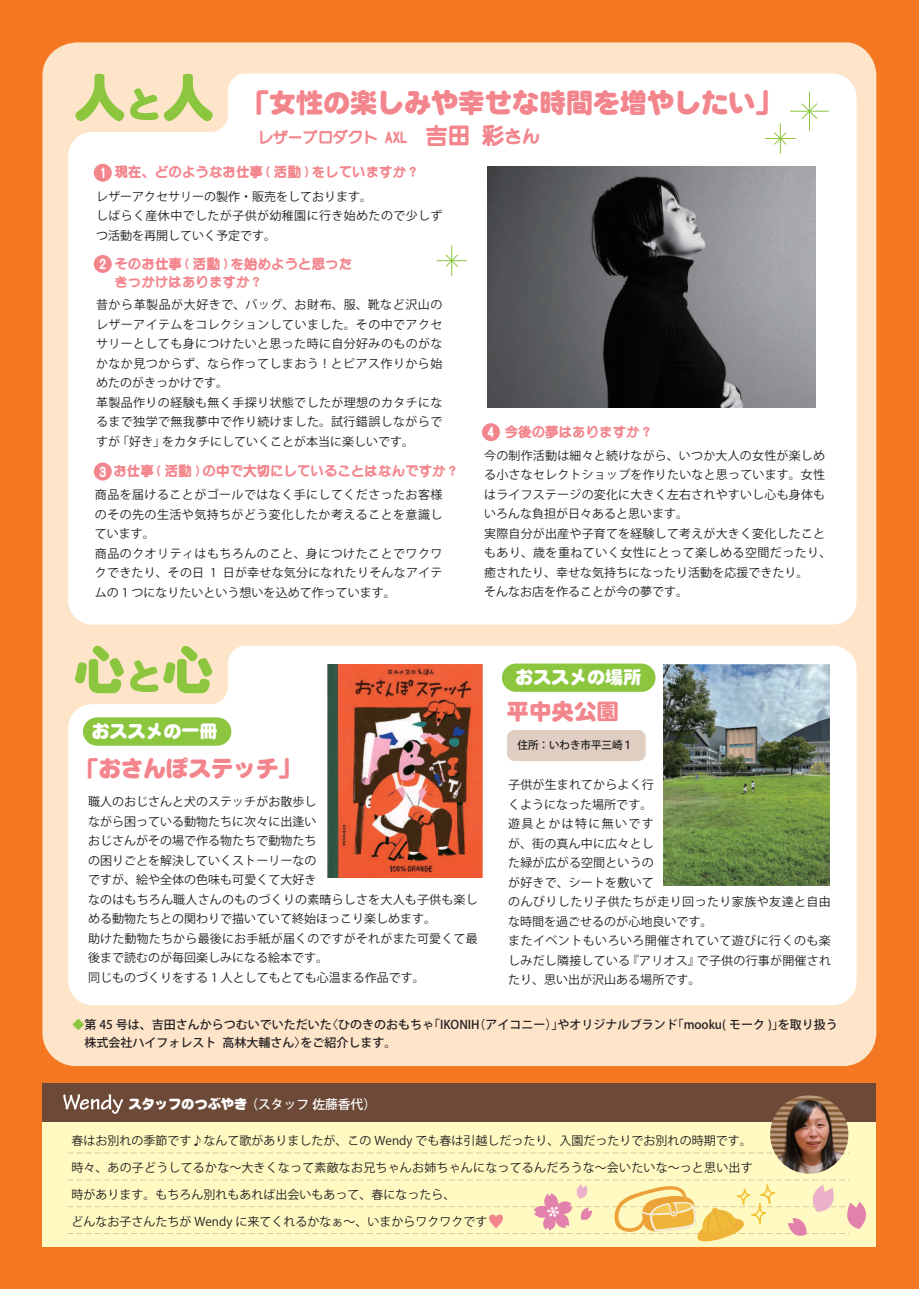
<style>
.page{position:relative;width:919px;height:1289px;background:#fff}
.page>*{position:absolute;margin:0;border:0;box-sizing:border-box;transform-origin:0 0}
.t1{font:52.35px "OT NIS R10 N";color:#8bc63e}
.t2{font:27px "OT NIS R10 N";color:#f3858d}
.t3{font:22.5px "OT NIS R10 N";color:#f3858d}
.t4{font:22.5px "TA marugo gf 01";color:#f3858d}
.t5{font:18px "OT NIS R10 N";color:#fff}
.t6{font:15px "TA marugo gf 01";color:#f3858d}
.t7{font:13.5px/18px "TA marugo gf 01";color:#f3858d}
.t8{font:13.5px "TA marugo gf 01";color:#fff}
.t9{font:500 12.75px "Koz Go Pr 6 N";color:#fff}
.t10{font:12px/19.5px "Koz Go Pr 6 N";letter-spacing:.015em;color:#231f20}
.t11{font:12px/19.5px "Koz Go Pr 6 N";letter-spacing:.035em;color:#231f20}
.t12{font:500 12px/18px "Koz Go Pr 6 N";color:#231f20}
.t13{font:500 10.95px "Koz Go Pr 6 N";color:#231f20;scale:.96 1}
.s1{font-size:36px}
.s2{color:#fff}
.s3{font-size:18px}
.s4{color:#8bc63e}
.s5{font-family:"OT NIS R10 N";font-weight:400;font-size:13.2px}
</style>
<div class="page">
<div style="left:0;top:0;width:918px;height:1288px;background:#f47721"></div>
<div style="left:42px;top:42px;width:834px;height:1024px;background:#fee5ca"></div>
<div style="left:68px;top:74px;width:788px;height:550px;background:#fff"></div>
<div style="left:68px;top:645px;width:788px;height:360px;background:#fff"></div>
<div style="left:83px;top:717px;width:148px;height:28px;background:#8bc63e;border-radius:14px"></div>
<div style="left:502px;top:663px;width:153px;height:29px;background:#8bc63e;border-radius:14px"></div>
<div style="left:42px;top:1082px;width:834px;height:164px;background:#fffac1"></div>
<div style="left:42px;top:1082px;width:834px;height:39px;background:#6d4937"></div>
<svg style="left:63px;top:1094px;width:60px;height:19px"></svg>
<div style="left:94px;top:164px;width:18px;height:18px;background:#f3858d;border-radius:50%"></div>
<div style="left:94px;top:462px;width:18px;height:18px;background:#f3858d;border-radius:50%"></div>
<div style="left:94px;top:255px;width:18px;height:18px;background:#f3858d;border-radius:50%"></div>
<div style="left:482px;top:423px;width:18px;height:18px;background:#f3858d;border-radius:50%"></div>
<div style="left:507px;top:730px;width:138px;height:31px;background:#dfcec1;border-radius:8px"></div>
<img style="left:487px;top:166px;width:328px;height:241px">
<hr style="left:790px;top:111px;width:38px;height:1px;background:#8bc63e">
<hr style="left:809px;top:92px;width:1px;height:39px;background:#8bc63e">
<svg style="left:800px;top:103px;width:18px;height:17px"></svg>
<hr style="left:765px;top:138px;width:30px;height:1px;background:#8bc63e">
<hr style="left:779px;top:123px;width:1px;height:31px;background:#8bc63e">
<svg style="left:773px;top:131px;width:14px;height:14px"></svg>
<hr style="left:436px;top:260px;width:31px;height:1px;background:#8bc63e">
<hr style="left:451px;top:245px;width:1px;height:31px;background:#8bc63e">
<svg style="left:444px;top:254px;width:14px;height:14px"></svg>
<img style="left:770px;top:1095px;width:78px;height:78px;border-radius:39px">
<img style="left:664px;top:664px;width:165px;height:221px">
<img style="left:327px;top:664px;width:155px;height:213px">
<svg style="left:67px;top:1144px;width:807px;height:103px"></svg>
<h1 class="t1" style="left:74px;top:71px;width:142px">人<span class="s1">と</span>人</h1>
<h2 class="t2" style="left:242px;top:89px;width:542px">「女性の楽しみや幸せな時間を増やしたい」</h2>
<p class="t6" style="left:258px;top:129px;width:151px">レザープロダクト AXL</p>
<p class="t7" style="left:99px;top:163px;width:318px"><span class="s2">1</span> 現在、どのようなお仕事( 活動 )をしていますか ?</p>
<h3 class="t4" style="left:425px;top:124px;width:116px">吉田彩<span class="s3">さん</span></h3>
<p class="t10" style="left:96px;top:187px;width:348px">レザーアクセサリーの製作・販売をしております。<br>しばらく産休中でしたが子供が幼稚園に行き始めたので少しずつ活動を再開していく予定です。</p>
<p class="t8" style="left:99px;top:257px;width:8px">2</p>
<p class="t7" style="left:114px;top:255px;width:239px">そのお仕事( 活動 )を始めようと思ったきっかけはありますか ?</p>
<p class="t11" style="left:96px;top:295px;width:348px">昔から革製品が大好きで、バッグ、お財布、服、靴など沢山のレザーアイテムをコレクションしていました。その中でアクセサリーとしても身につけたいと思った時に自分好みのものがなかなか見つからず、なら作ってしまおう！とピアス作りから始めたのがきっかけです。<br>革製品作りの経験も無く手探り状態でしたが理想のカタチになるまで独学で無我夢中で作り続けました。試行錯誤しながらですが「好き」をカタチにしていくことが本当に楽しいです。</p>
<p class="t8" style="left:99px;top:464px;width:8px">3</p>
<p class="t7" style="left:113px;top:462px;width:344px">お仕事( 活動 )の中で大切にしていることはなんですか ?</p>
<p class="t11" style="left:95px;top:485px;width:349px">商品を届けることがゴールではなく手にしてくださったお客様のその先の生活や気持ちがどう変化したか考えることを意識しています。<br>商品のクオリティはもちろんのこと、身につけたことでワクワクできたり、その日 1 日が幸せな気分になれたりそんなアイテムの 1 つになりたいという想いを込めて作っています。</p>
<h1 class="t1" style="left:74px;top:643px;width:142px">心<span class="s1">と</span>心</h1>
<h3 class="t5" style="left:91px;top:722px;width:127px">おススメの一冊</h3>
<p class="t8" style="left:487px;top:425px;width:8px">4</p>
<p class="t7" style="left:504px;top:423px;width:147px">今後の夢はありますか ?</p>
<p class="t10" style="left:484px;top:446px;width:348px">今の制作活動は細々と続けながら、いつか大人の女性が楽しめる小さなセレクトショップを作りたいなと思っています。女性はライフステージの変化に大きく左右されやすいし心も身体もいろんな負担が日々あると思います。<br>実際自分が出産や子育てを経験して考えが大きく変化したこともあり、歳を重ねていく女性にとって楽しめる空間だったり、癒されたり、幸せな気持ちになったり活動を応援できたり。<br>そんなお店を作ることが今の夢です。</p>
<h3 class="t5" style="left:515px;top:667px;width:127px">おススメの場所</h3>
<h3 class="t3" style="left:506px;top:699px;width:114px">平中央公園</h3>
<p class="t13" style="left:517px;top:739px;width:122px">住所：いわき市平三崎１</p>
<h3 class="t3" style="left:76px;top:756px;width:227px">「おさんぽステッチ」</h3>
<p class="t10" style="left:88px;top:792px;width:391px">職人のおじさんと犬のステッチがお散歩し<br>ながら困っている動物たちに次々に出逢い<br>おじさんがその場で作る物たちで動物たち<br>の困りごとを解決していくストーリーなの<br>ですが、絵や全体の色味も可愛くて大好き<br>なのはもちろん職人さんのものづくりの素晴らしさを大人も子供も楽しめる動物たちとの関わりで描いていて終始ほっこり楽しめます。<br>助けた動物たちから最後にお手紙が届くのですがそれがまた可愛くて最後まで読むのが毎回楽しみになる絵本です。<br>同じものづくりをする 1 人としてもとても心温まる作品です。</p>
<p class="t10" style="left:508px;top:775px;width:324px">子供が生まれてからよく行<br>くようになった場所です。<br>遊具とかは特に無いです<br>が、街の真ん中に広々とし<br>た緑が広がる空間というの<br>が好きで、シートを敷いて<br>のんびりしたり子供たちが走り回ったり家族や友達と自由な時間を過ごせるのが心地良いです。<br>またイベントもいろいろ開催されていて遊びに行くのも楽しみだし隣接している『アリオス』で子供の行事が開催されたり、思い出が沢山ある場所です。</p>
<p class="t12" style="left:72px;top:1016px;width:767px"><span class="s4">◆</span>第 45 号は、吉田さんからつむいでいただいた〈ひのきのおもちゃ「IKONIH（アイコニー）」やオリジナルブランド「mooku( モーク )」を取り扱う　株式会社ハイフォレスト高林大輔さん〉をご紹介します。</p>
<p class="t9" style="left:128px;top:1097px;width:249px"><span class="s5">スタッフのつぶやき</span>（スタッフ佐藤香代）</p>
<p class="t10" style="left:71px;top:1131px;width:681px">春はお別れの季節です♪なんて歌がありましたが、この Wendy でも春は引越しだったり、入園だったりでお別れの時期です。</p>
<p class="t10" style="left:71px;top:1158px;width:683px">時々、あの子どうしてるかな～大きくなって素敵なお兄ちゃんお姉ちゃんになってるんだろうな～会いたいな～っと思い出す</p>
<p class="t10" style="left:71px;top:1185px;width:386px">時があります。もちろん別れもあれば出会いもあって、春になったら、</p>
<p class="t10" style="left:71px;top:1212px;width:417px">どんなお子さんたちが Wendy に来てくれるかなぁ～、いまからワクワクです</p>
<p class="t9" style="left:312px;top:1097px;width:5px">.</p>
</div>
